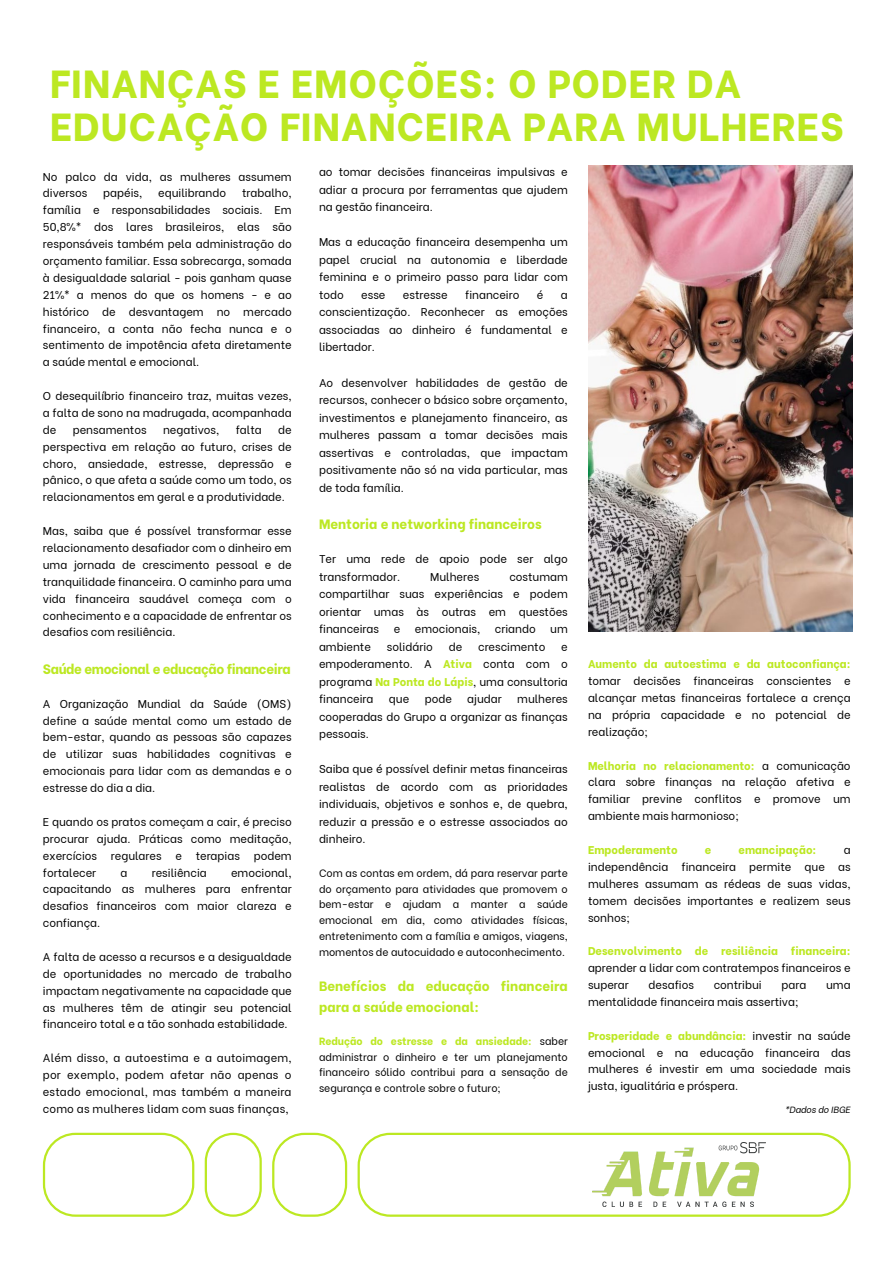
<style>
.page{position:relative;width:894px;height:1264px;background:#fff}
.page>*{position:absolute;margin:0;border:0;box-sizing:border-box;transform-origin:0 0}
.t1{font:800 39px/42.8px "Be Vietnam";letter-spacing:.03em;color:#bce822}
.t2{font:800 13.5px/21px "Be Vietnam";color:#bce822}
.t3{font:800 13.5px "Be Vietnam";letter-spacing:-.025em;color:#bce822}
.t4{font:11.25px/17px "Be Vietnam";color:#000;text-align:justify}
.t5{font:800 11.25px "Be Vietnam";color:#bce822}
.t6{font:10.5px/15.8px "Be Vietnam";color:#000;text-align:justify}
.t7{font:italic 9px "Be Vietnam";color:#000}
.s1{font-weight:800;color:#bce822}
</style>
<div class="page">
<img style="left:588px;top:165px;width:264px;height:466px">
<svg style="left:43px;top:1132px;width:151px;height:84px"></svg>
<svg style="left:205px;top:1132px;width:57px;height:84px"></svg>
<svg style="left:272px;top:1132px;width:75px;height:84px"></svg>
<svg style="left:357px;top:1132px;width:493px;height:84px"></svg>
<img style="left:592px;top:1142px;width:173px;height:64px">
<h1 class="t1" style="left:50px;top:58px;width:794px">FINANÇAS E EMOÇÕES: O PODER DA<br>EDUCAÇÃO FINANCEIRA PARA MULHERES</h1>
<h3 class="t4" style="left:43px;top:167px;width:250px">No palco da vida, as mulheres assumem diversos</h3>
<h3 class="t4" style="left:319px;top:162px;width:250px;line-height:17.5px">ao tomar decisões financeiras impulsivas e adiar a procura por ferramentas que ajudem na gestão financeira.</h3>
<h3 class="t4" style="left:319px;top:232px;width:250px;line-height:17.5px">Mas a educação financeira desempenha um papel crucial na autonomia e liberdade feminina e o primeiro passo para lidar com todo</h3>
<h3 class="t4" style="left:103px;top:184px;width:41px">papéis,</h3>
<h3 class="t4" style="left:158px;top:184px;width:69px">equilibrando</h3>
<h3 class="t4" style="left:43px;top:184px;width:250px;text-indent:199px">trabalho, família e responsabilidades sociais. Em 50,8%* dos lares brasileiros, elas são responsáveis também pela administração do orçamento familiar. Essa sobrecarga, somada à desigualdade salarial - pois ganham quase 21%* a menos do que os homens - e ao histórico de desvantagem no mercado financeiro, a conta não fecha nunca e o sentimento de impotência afeta diretamente a saúde mental e emocional.</h3>
<h3 class="t4" style="left:43px;top:386px;width:250px">O desequilíbrio financeiro traz, muitas vezes, a falta de sono na madrugada, acompanhada de</h3>
<h3 class="t4" style="left:361px;top:285px;width:26px">esse</h3>
<h3 class="t4" style="left:403px;top:285px;width:46px">estresse</h3>
<h3 class="t4" style="left:465px;top:285px;width:56px">financeiro</h3>
<h3 class="t4" style="left:536px;top:285px;width:8px">é</h3>
<h3 class="t4" style="left:319px;top:285px;width:250px;line-height:17.5px;text-indent:242px">a conscientização. Reconhecer as emoções associadas ao dinheiro é fundamental e libertador.</h3>
<h3 class="t4" style="left:319px;top:372px;width:250px;line-height:17.5px">Ao desenvolver habilidades de gestão de recursos, conhecer o básico sobre orçamento, investimentos e planejamento financeiro, as mulheres passam a tomar decisões mais assertivas e controladas, que impactam positivamente não só na vida particular, mas de toda família.</h3>
<h2 class="t2" style="left:319px;top:512px;width:224px">Mentoria e networking financeiros</h2>
<h3 class="t4" style="left:319px;top:549px;width:250px;line-height:17.5px">Ter uma rede de apoio pode ser algo transformador.</h3>
<h3 class="t4" style="left:43px;top:420px;width:250px;text-indent:235px">de perspectiva em relação ao futuro, crises de choro, ansiedade, estresse, depressão e pânico, o que afeta a saúde como um todo, os relacionamentos em geral e a produtividade.</h3>
<h2 class="t4" style="left:43px;top:521px;width:250px">Mas, saiba que é possível transformar esse relacionamento desafiador com o dinheiro em uma jornada de crescimento pessoal e de tranquilidade financeira. O caminho para uma vida financeira saudável começa com o conhecimento e a capacidade de enfrentar os desafios com resiliência.</h2>
<h3 class="t3" style="left:43px;top:657px;width:249px">Saúde emocional e educação financeira</h3>
<h3 class="t4" style="left:43px;top:694px;width:250px">A Organização Mundial da Saúde (OMS) define a saúde mental como um estado de bem-estar, quando as pessoas são capazes de utilizar suas habilidades cognitivas e emocionais para lidar com as demandas e o estresse do dia a dia.</h3>
<h3 class="t4" style="left:43px;top:812px;width:250px">E quando os pratos começam a cair, é preciso procurar ajuda. Práticas como meditação, exercícios regulares e terapias podem fortalecer</h3>
<h3 class="t4" style="left:73px;top:420px;width:75px">pensamentos</h3>
<h3 class="t4" style="left:163px;top:420px;width:58px">negativos,</h3>
<h3 class="t4" style="left:236px;top:420px;width:28px">falta</h3>
<h3 class="t4" style="left:430px;top:567px;width:51px">Mulheres</h3>
<h3 class="t4" style="left:319px;top:567px;width:250px;line-height:17.5px;text-indent:190px">costumam compartilhar suas experiências e podem orientar umas às outras em questões financeiras</h3>
<h3 class="t4" style="left:393px;top:619px;width:8px">e</h3>
<h3 class="t4" style="left:415px;top:619px;width:67px">emocionais,</h3>
<h3 class="t4" style="left:495px;top:619px;width:42px">criando</h3>
<h3 class="t4" style="left:550px;top:619px;width:19px">um</h3>
<h3 class="t4" style="left:319px;top:637px;width:53px">ambiente</h3>
<h3 class="t4" style="left:387px;top:637px;width:47px">solidário</h3>
<h3 class="t4" style="left:448px;top:637px;width:15px">de</h3>
<h3 class="t4" style="left:478px;top:637px;width:69px">crescimento</h3>
<h3 class="t4" style="left:319px;top:637px;width:250px;line-height:17.5px;text-indent:242px">e empoderamento. A <span class="s1">Ativa</span> conta com o programa <span class="s1">Na Ponta do Lápis</span>, uma consultoria financeira</h3>
<h3 class="t4" style="left:588px;top:654px;width:264px"><span class="s1">Aumento da autoestima e da autoconfiança: </span>tomar decisões financeiras conscientes e alcançar metas financeiras fortalece a crença na própria capacidade e no potencial de realização;</h3>
<h3 class="t4" style="left:588px;top:755px;width:264px"><span class="s1">Melhoria no relacionamento:</span> a comunicação clara sobre finanças na relação afetiva e familiar previne conflitos e promove um ambiente mais harmonioso;</h3>
<h3 class="t5" style="left:588px;top:840px;width:91px">Empoderamento</h3>
<h3 class="t5" style="left:704px;top:840px;width:8px">e</h3>
<h3 class="t5" style="left:738px;top:840px;width:79px">emancipação:</h3>
<h3 class="t4" style="left:319px;top:689px;width:250px;line-height:17.5px;text-indent:198px">mulheres cooperadas do Grupo a organizar as finanças pessoais.</h3>
<h3 class="t4" style="left:319px;top:759px;width:250px;line-height:17.5px">Saiba que é possível definir metas financeiras realistas de acordo com as prioridades individuais, objetivos e sonhos e, de quebra, reduzir a pressão e o estresse associados ao dinheiro.</h3>
<h3 class="t6" style="left:319px;top:864px;width:250px">Com as contas em ordem, dá para reservar parte do orçamento para atividades que promovem o bem-estar e ajudam a manter a saúde emocional em dia, como atividades físicas, entretenimento com a família e amigos, viagens, momentos de autocuidado e autoconhecimento.</h3>
<h3 class="t2" style="left:319px;top:974px;width:250px">Benefícios da educação financeira para a saúde emocional:</h3>
<h3 class="t6" style="left:319px;top:1032px;width:250px"><span class="s1">Redução do estresse e da ansiedade:</span> saber administrar o dinheiro e ter um planejamento financeiro sólido contribui para a sensação de segurança e controle sobre o futuro;</h3>
<h3 class="t4" style="left:389px;top:689px;width:22px">que</h3>
<h3 class="t4" style="left:424px;top:689px;width:29px">pode</h3>
<h3 class="t4" style="left:467px;top:689px;width:36px">ajudar</h3>
<h3 class="t4" style="left:588px;top:840px;width:264px;text-indent:255px">a independência financeira permite que as mulheres assumam as rédeas de suas vidas, tomem decisões importantes e realizem seus sonhos;</h3>
<h3 class="t4" style="left:588px;top:941px;width:264px"><span class="s1">Desenvolvimento de resiliência financeira: </span>aprender a lidar com contratempos financeiros e superar</h3>
<h3 class="t4" style="left:43px;top:862px;width:250px;text-indent:188px">emocional, capacitando as mulheres para enfrentar desafios financeiros com maior clareza e confiança.</h3>
<h2 class="t4" style="left:43px;top:947px;width:250px">A falta de acesso a recursos e a desigualdade de oportunidades no mercado de trabalho impactam negativamente na capacidade que as mulheres têm de atingir seu potencial financeiro total e a tão sonhada estabilidade.</h2>
<h3 class="t4" style="left:43px;top:1048px;width:250px">Além disso, a autoestima e a autoimagem, por exemplo, podem afetar não apenas o estado emocional, mas também a maneira como as mulheres lidam com suas finanças,</h3>
<h3 class="t4" style="left:120px;top:862px;width:8px">a</h3>
<h3 class="t4" style="left:152px;top:862px;width:56px">resiliência</h3>
<h3 class="t4" style="left:648px;top:975px;width:47px">desafios</h3>
<h3 class="t4" style="left:713px;top:975px;width:49px">contribui</h3>
<h3 class="t4" style="left:781px;top:975px;width:26px">para</h3>
<h3 class="t4" style="left:825px;top:975px;width:26px">uma</h3>
<h3 class="t4" style="left:588px;top:992px;width:212px">mentalidade financeira mais assertiva;</h3>
<p class="t4" style="left:588px;top:1025px;width:264px"><span class="s1">Prosperidade e abundância:</span> investir na saúde emocional e na educação financeira das mulheres é investir em uma sociedade mais justa, igualitária e próspera.</p>
<p class="t7" style="left:784px;top:1102px;width:67px">*Dados do IBGE</p>
</div>
